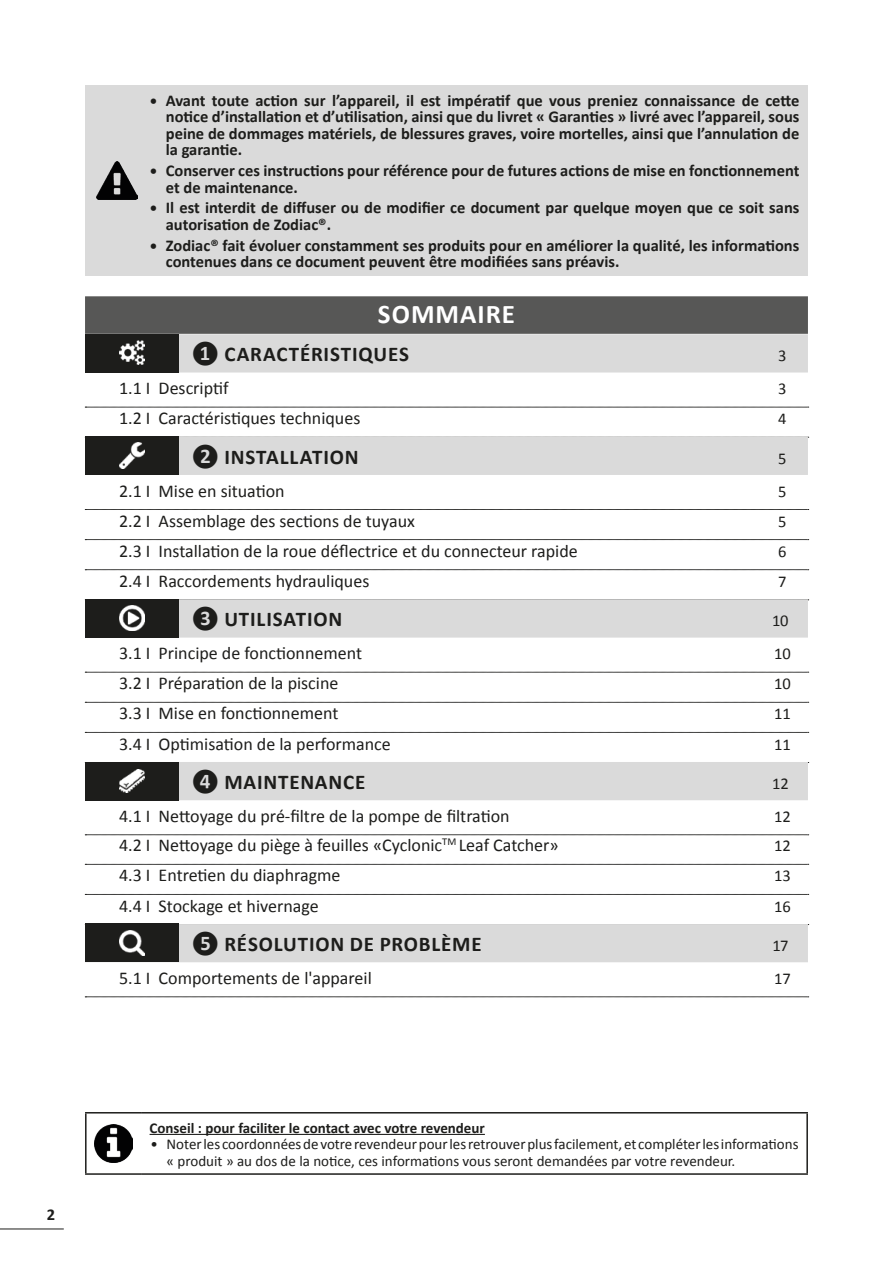
<style>
.page{position:relative;width:893px;height:1263px;background:#fff}
.page>*{position:absolute;margin:0;border:0;box-sizing:border-box;transform-origin:0 0}
.t1{font:700 27px "Calibri";letter-spacing:.035em;color:#fff}
.t2{font:700 21px "Calibri";letter-spacing:.04em;color:#1d1d1b}
.t3{font:18px "Calibri";color:#1d1d1b}
.t4{font:700 16.5px/16.5px "Calibri";color:#1d1d1b}
.t5{font:16.5px "Calibri";color:#1d1d1b}
.t6{font:15px/16.5px "Calibri";color:#1d1d1b}
.t7{font:700 15px "Calibri";color:#1d1d1b}
.s1{font-size:15px}
</style>
<div class="page">
<hr style="left:0;top:1228px;width:64px;height:1px;background:#1d1d1b">
<div style="left:85px;top:296px;width:723px;height:38px;background:#575756"></div>
<div style="left:85px;top:334px;width:723px;height:38px;background:#dadada"></div>
<svg style="left:85px;top:407px;width:724px;height:1px"></svg>
<div style="left:85px;top:437px;width:723px;height:38px;background:#dadada"></div>
<svg style="left:85px;top:509px;width:724px;height:1px"></svg>
<svg style="left:85px;top:539px;width:724px;height:1px"></svg>
<svg style="left:85px;top:569px;width:724px;height:1px"></svg>
<div style="left:85px;top:599px;width:723px;height:39px;background:#dadada"></div>
<svg style="left:85px;top:672px;width:724px;height:1px"></svg>
<svg style="left:85px;top:702px;width:724px;height:1px"></svg>
<svg style="left:85px;top:732px;width:724px;height:1px"></svg>
<div style="left:85px;top:762px;width:723px;height:38px;background:#dadada"></div>
<svg style="left:85px;top:834px;width:724px;height:1px"></svg>
<svg style="left:85px;top:864px;width:724px;height:1px"></svg>
<svg style="left:85px;top:894px;width:724px;height:1px"></svg>
<div style="left:85px;top:924px;width:723px;height:38px;background:#dadada"></div>
<svg style="left:85px;top:996px;width:724px;height:1px"></svg>
<div style="left:85px;top:334px;width:94px;height:39px;background:#1d1d1b"></div>
<img style="left:119px;top:341px;width:26px;height:23px">
<div style="left:85px;top:437px;width:94px;height:38px;background:#1d1d1b"></div>
<img style="left:119px;top:443px;width:26px;height:25px">
<div style="left:85px;top:599px;width:94px;height:38px;background:#1d1d1b"></div>
<img style="left:119px;top:606px;width:26px;height:25px">
<div style="left:85px;top:924px;width:94px;height:38px;background:#1d1d1b"></div>
<img style="left:119px;top:930px;width:26px;height:26px">
<div style="left:85px;top:762px;width:94px;height:38px;background:#1d1d1b"></div>
<img style="left:119px;top:770px;width:26px;height:22px">
<div style="left:85px;top:85px;width:64px;height:191px;background:#dadada"></div>
<div style="left:149px;top:85px;width:659px;height:191px;background:#dadada"></div>
<img style="left:96px;top:161px;width:42px;height:38px">
<hr style="left:85px;top:1112px;width:56px;height:1px;background:#1d1d1b">
<hr style="left:85px;top:1113px;width:2px;height:60px;background:#1d1d1b">
<hr style="left:141px;top:1112px;width:667px;height:1px;background:#1d1d1b">
<hr style="left:806px;top:1113px;width:2px;height:60px;background:#1d1d1b">
<hr style="left:85px;top:1173px;width:56px;height:2px;background:#1d1d1b">
<hr style="left:141px;top:1173px;width:667px;height:2px;background:#1d1d1b">
<img style="left:94px;top:1124px;width:39px;height:38px">
<hr style="left:150px;top:1134px;width:335px;height:1px;background:#1d1d1b">
<p class="t4" style="left:47px;top:1207px;width:10px">2</p>
<p class="t4" style="left:166px;top:92px;width:635px;text-align:justify;text-indent:-16px"><span class="s1">•</span> Avant toute action sur l’appareil, il est impératif que vous preniez connaissance de cette notice d’installation et d’utilisation, ainsi que du livret « Garanties » livré avec l’appareil, sous peine de dommages matériels, de blessures graves, voire mortelles, ainsi que l’annulation de la garantie.</p>
<p class="t4" style="left:166px;top:162px;width:635px;text-indent:-16px"><span class="s1">•</span> Conserver ces instructions pour référence pour de futures actions de mise en fonctionnement et de maintenance.</p>
<p class="t4" style="left:166px;top:200px;width:635px;text-indent:-16px"><span class="s1">•</span> Il est interdit de diffuser ou de modifier ce document par quelque moyen que ce soit sans autorisation de Zodiac®.</p>
<p class="t4" style="left:166px;top:237px;width:635px;text-indent:-16px"><span class="s1">•</span> Zodiac® fait évoluer constamment ses produits pour en améliorer la qualité, les informations contenues dans ce document peuvent être modifiées sans préavis.</p>
<h1 class="t1" style="left:378px;top:297px;width:139px">SOMMAIRE</h1>
<p class="t2" style="left:191px;top:341px;width:219px">❶ CARACTÉRISTIQUES</p>
<p class="t5" style="left:778px;top:345px;width:10px">3</p>
<p class="t3" style="left:119px;top:377px;width:111px">1.1 I Descriptif</p>
<p class="t5" style="left:778px;top:378px;width:10px">3</p>
<p class="t3" style="left:119px;top:407px;width:243px">1.2 I Caractéristiques techniques</p>
<p class="t5" style="left:778px;top:408px;width:10px">4</p>
<p class="t2" style="left:191px;top:443px;width:169px">❷ INSTALLATION</p>
<p class="t5" style="left:778px;top:448px;width:10px">5</p>
<p class="t3" style="left:119px;top:479px;width:167px">2.1 I Mise en situation</p>
<p class="t5" style="left:778px;top:481px;width:10px">5</p>
<p class="t3" style="left:119px;top:509px;width:297px">2.2 I Assemblage des sections de tuyaux</p>
<p class="t5" style="left:778px;top:511px;width:10px">5</p>
<p class="t3" style="left:119px;top:539px;width:460px">2.3 I Installation de la roue déflectrice et du connecteur rapide</p>
<p class="t5" style="left:778px;top:541px;width:10px">6</p>
<p class="t3" style="left:119px;top:569px;width:252px">2.4 I Raccordements hydrauliques</p>
<p class="t5" style="left:778px;top:571px;width:10px">7</p>
<p class="t2" style="left:191px;top:606px;width:153px">❸ UTILISATION</p>
<p class="t5" style="left:772px;top:610px;width:18px">10</p>
<p class="t3" style="left:119px;top:642px;width:245px">3.1 I Principe de fonctionnement</p>
<p class="t5" style="left:774px;top:643px;width:18px">10</p>
<p class="t3" style="left:119px;top:672px;width:221px">3.2 I Préparation de la piscine</p>
<p class="t5" style="left:774px;top:673px;width:18px">10</p>
<p class="t3" style="left:119px;top:702px;width:221px">3.3 I Mise en fonctionnement</p>
<p class="t5" style="left:774px;top:703px;width:18px">11</p>
<p class="t3" style="left:119px;top:732px;width:273px">3.4 I Optimisation de la performance</p>
<p class="t5" style="left:774px;top:734px;width:18px">11</p>
<p class="t2" style="left:191px;top:769px;width:175px">❹ MAINTENANCE</p>
<p class="t5" style="left:772px;top:773px;width:18px">12</p>
<p class="t3" style="left:119px;top:804px;width:392px">4.1 I Nettoyage du pré-filtre de la pompe de filtration</p>
<p class="t5" style="left:774px;top:806px;width:18px">12</p>
<p class="t3" style="left:119px;top:834px;width:441px">4.2 I Nettoyage du piège à feuilles «Cyclonic<sup>TM</sup> Leaf Catcher»</p>
<p class="t5" style="left:774px;top:835px;width:18px">12</p>
<p class="t3" style="left:119px;top:864px;width:223px">4.3 I Entretien du diaphragme</p>
<p class="t5" style="left:774px;top:865px;width:18px">13</p>
<p class="t3" style="left:119px;top:894px;width:201px">4.4 I Stockage et hivernage</p>
<p class="t5" style="left:774px;top:896px;width:18px">16</p>
<p class="t2" style="left:191px;top:931px;width:292px">❺ RÉSOLUTION DE PROBLÈME</p>
<p class="t5" style="left:772px;top:935px;width:18px">17</p>
<p class="t3" style="left:119px;top:966px;width:254px">5.1 I Comportements de l'appareil</p>
<p class="t5" style="left:774px;top:968px;width:18px">17</p>
<p class="t7" style="left:150px;top:1118px;width:337px">Conseil : pour faciliter le contact avec votre revendeur</p>
<p class="t6" style="left:167px;top:1136px;width:633px;text-indent:-16px">• Noter les coordonnées de votre revendeur pour les retrouver plus facilement, et compléter les informations « produit » au dos de la notice, ces informations vous seront demandées par votre revendeur.</p>
</div>
